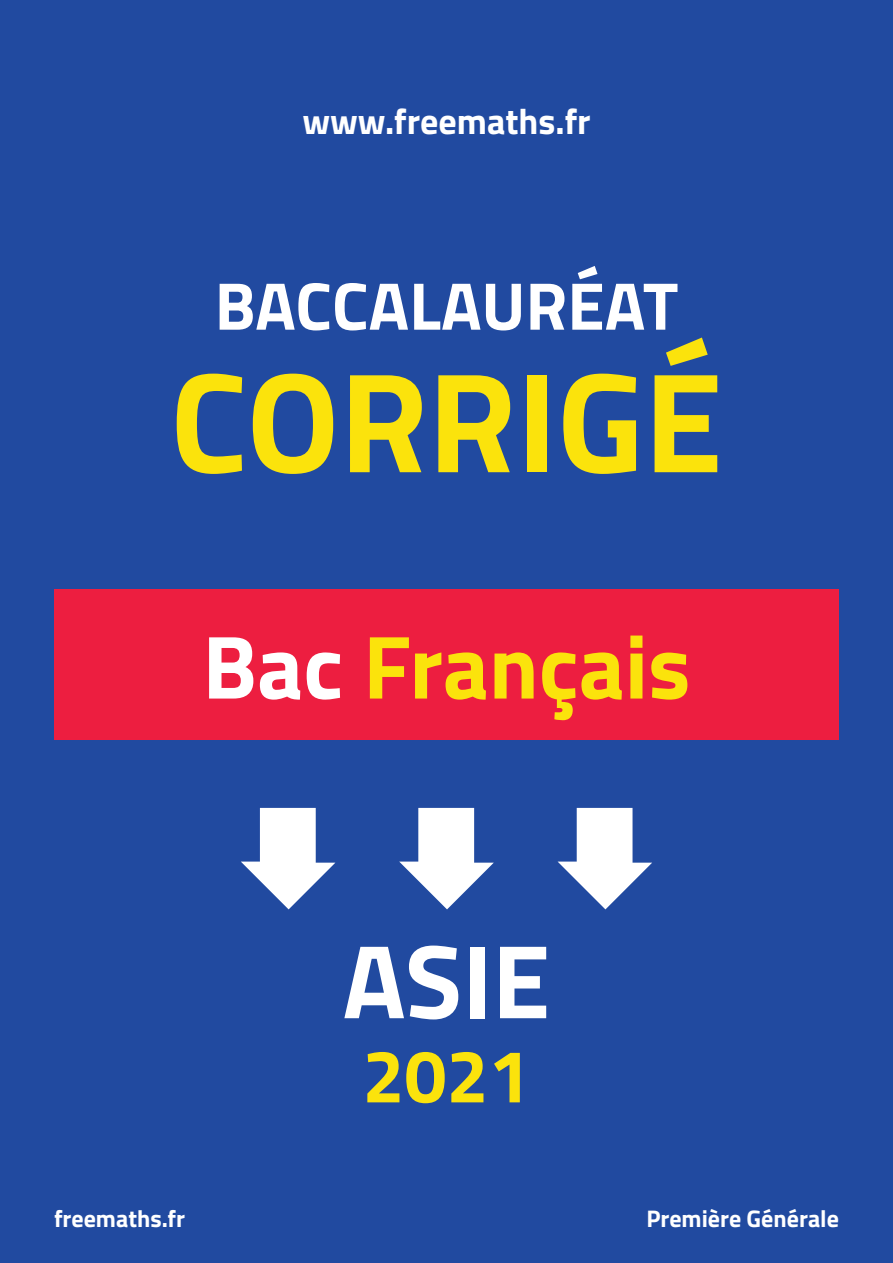
<style>
.page{position:relative;width:893px;height:1263px;background:#214aa0}
.page>*{position:absolute;margin:0;border:0;box-sizing:border-box;transform-origin:0 0}
.t1{font:700 142.5px "Titillium";color:#fbe30c}
.t2{font:700 105px "Titillium";color:#fff}
.t3{font:700 90px "Titillium";color:#fbe30c}
.t4{font:700 75px "Titillium";color:#fbe30c}
.t5{font:700 67.5px "Titillium";color:#fff}
.t6{font:700 36px "Titillium";color:#fff}
.t7{font:700 24px "Titillium";color:#fff}
.s1{color:#fff}
</style>
<div class="page">
<svg style="left:241px;top:808px;width:94px;height:101px"></svg>
<svg style="left:399px;top:808px;width:95px;height:101px"></svg>
<svg style="left:558px;top:808px;width:94px;height:101px"></svg>
<div style="left:54px;top:589px;width:785px;height:151px;background:#ed1e40"></div>
<h3 class="t6" style="left:302px;top:94px;width:290px">www.freemaths.fr</h3>
<h3 class="t5" style="left:215px;top:254px;width:465px">BACCALAURÉAT</h3>
<h1 class="t1" style="left:170px;top:313px;width:554px">CORRIGÉ</h1>
<h3 class="t3" style="left:202px;top:598px;width:490px"><span class="s1">Bac</span> Français</h3>
<p class="t2" style="left:343px;top:901px;width:209px">ASIE</p>
<h3 class="t4" style="left:362px;top:1019px;width:169px">2021</h3>
<p class="t7" style="left:54px;top:1200px;width:133px">freemaths.fr</p>
<p class="t7" style="left:646px;top:1200px;width:194px">Première Générale</p>
</div>
